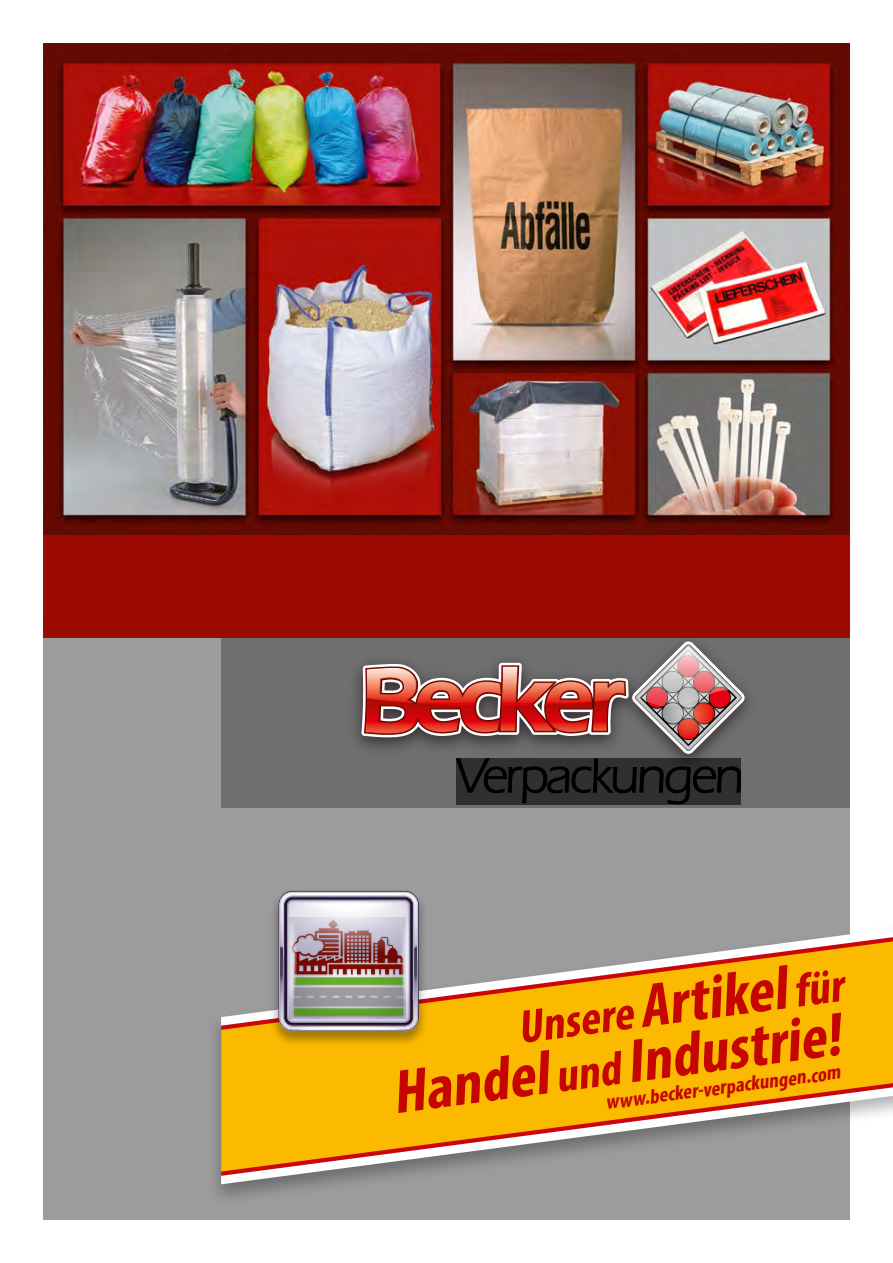
<style>
.page{position:relative;width:893px;height:1263px;background:#fff}
.page>*{position:absolute;margin:0;border:0;box-sizing:border-box;transform-origin:0 0}
.t1{font:italic 700 condensed 62.1px "Myriad Pro";color:#c9070a}
.t2{font:italic 700 condensed 47.25px "Myriad Pro";color:#c9070a}
.t3{font:italic 700 condensed 20.7px "Myriad Pro";color:#c9070a}
.s1{font-size:62.1px}
.s2{font-size:47.25px}
</style>
<div class="page">
<div style="left:221px;top:638px;width:628px;height:170px;background:#6f6f6f"></div>
<img style="left:341px;top:638px;width:423px;height:139px">
<svg style="left:361px;top:642px;width:383px;height:111px;background:#986c69"></svg>
<svg style="left:456px;top:759px;width:285px;height:45px;background:#242424"></svg>
<img style="left:44px;top:44px;width:805px;height:492px">
<div style="left:43px;top:536px;width:807px;height:102px;background:#9c0b01"></div>
<svg style="left:221px;top:929px;width:629px;height:255px;background:#9c9c9c"></svg>
<img style="left:221px;top:937px;width:672px;height:239px">
<img style="left:221px;top:941px;width:672px;height:230px">
<img style="left:265px;top:884px;width:167px;height:167px">
<img style="left:277px;top:889px;width:143px;height:144px">
<svg style="left:279px;top:891px;width:140px;height:140px;background:#a79e9e"></svg>
<img style="left:649px;top:231px;width:179px;height:115px">
<h2 class="t2" style="left:513px;top:999px;width:329px;rotate:-8deg">Unsere <span class="s1">Artikel</span>für</h2>
<h1 class="t1" style="left:387px;top:1057px;width:453px;rotate:-8deg">Handel <span class="s2">und</span> Industrie!</h1>
<p class="t3" style="left:604px;top:1091px;width:238px;rotate:-8deg">www.becker-verpackungen.com</p>
</div>
